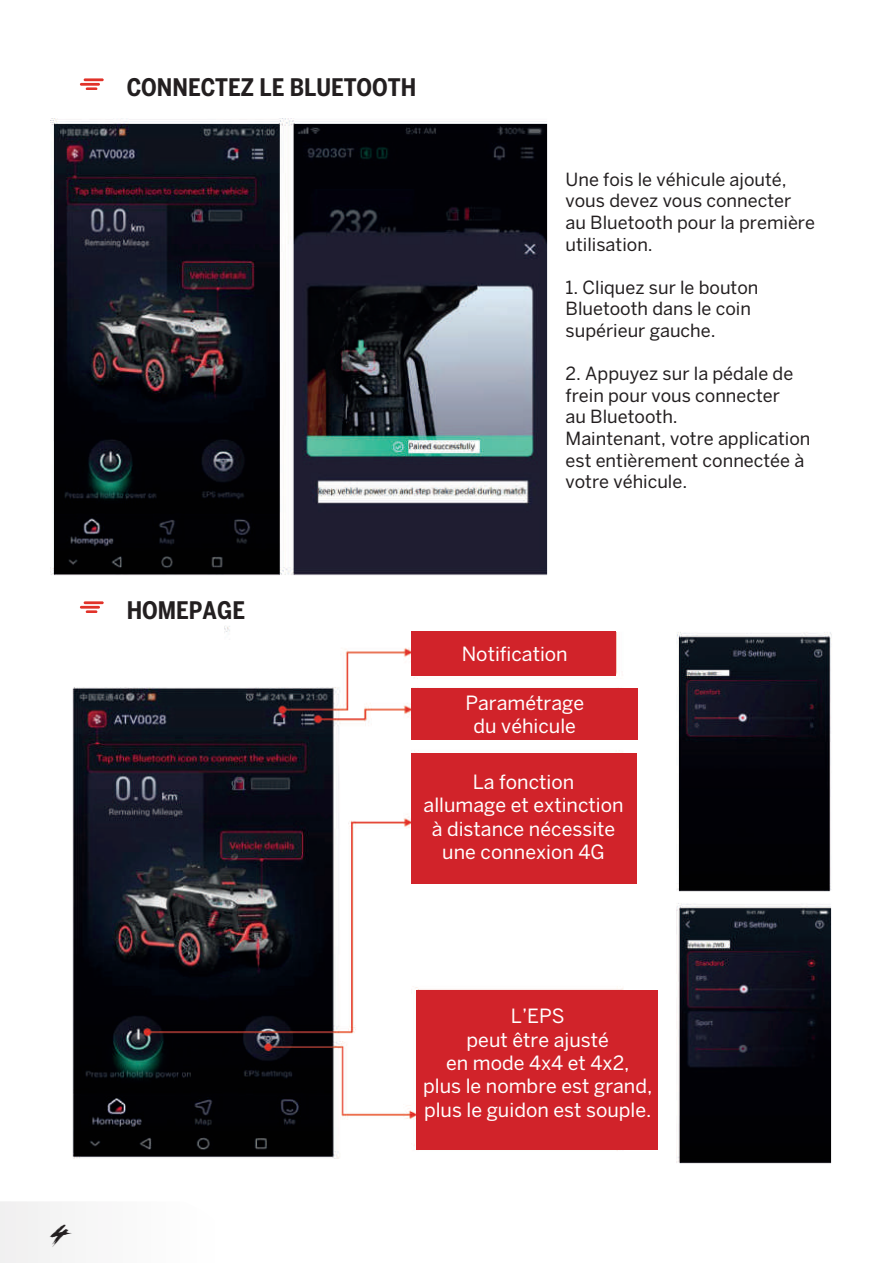
<style>
.page{position:relative;width:893px;height:1263px;background:#fff}
.page>*{position:absolute;margin:0;border:0;box-sizing:border-box;transform-origin:0 0}
.t1{font:700 condensed 24px "Benton Sans";color:#231f20}
.t2{font:italic 24px "Road Rage";color:#231f20}
.t3{font:19.5px/23.4px "Benton Sans";color:#fff;text-align:center}
.t4{font:18px/21.6px "Benton Sans";color:#231f20}
</style>
<div class="page">
<div style="left:0;top:1202px;width:62px;height:61px;background:#f2f2f2"></div>
<img style="left:72px;top:626px;width:581px;height:533px">
<div style="left:412px;top:631px;width:204px;height:44px;background:#d1232a"></div>
<div style="left:412px;top:688px;width:226px;height:52px;background:#d1232a"></div>
<div style="left:412px;top:754px;width:225px;height:130px;background:#d1232a"></div>
<div style="left:417px;top:990px;width:241px;height:159px;background:#d1232a"></div>
<img style="left:676px;top:632px;width:156px;height:532px">
<hr style="left:84px;top:78px;width:20px;height:3px;background:#e13229">
<hr style="left:80px;top:83px;width:20px;height:3px;background:#e13229">
<svg style="left:86px;top:87px;width:11px;height:3px"></svg>
<hr style="left:84px;top:601px;width:20px;height:3px;background:#e13229">
<hr style="left:80px;top:606px;width:20px;height:3px;background:#e13229">
<svg style="left:86px;top:610px;width:11px;height:3px"></svg>
<img style="left:51px;top:118px;width:497px;height:458px">
<h1 class="t1" style="left:127px;top:73px;width:291px">CONNECTEZ LE BLUETOOTH</h1>
<p class="t4" style="left:566px;top:168px;width:251px">Une fois le véhicule ajouté, vous devez vous connecter au Bluetooth pour la première utilisation.</p>
<p class="t4" style="left:566px;top:276px;width:194px">1. Cliquez sur le bouton<br>Bluetooth dans le coin supérieur gauche.</p>
<p class="t4" style="left:566px;top:363px;width:246px">2. Appuyez sur la pédale de frein pour vous connecter<br>au Bluetooth.<br>Maintenant, votre application est entièrement connectée à votre véhicule.</p>
<h1 class="t1" style="left:127px;top:596px;width:120px">HOMEPAGE</h1>
<p class="t3" style="left:462px;top:641px;width:108px">Notification</p>
<p class="t3" style="left:466px;top:690px;width:120px">Paramétrage du véhicule</p>
<p class="t3" style="left:424px;top:770px;width:201px">La fonction<br>allumage et extinction à distance nécessite une connexion 4G</p>
<h1 class="t2" style="left:49px;top:1216px;width:34px">4</h1>
<p class="t3" style="left:423px;top:1004px;width:231px">L’EPS<br>peut être ajusté<br>en mode 4x4 et 4x2,<br>plus le nombre est grand, plus le guidon est souple.</p>
</div>
